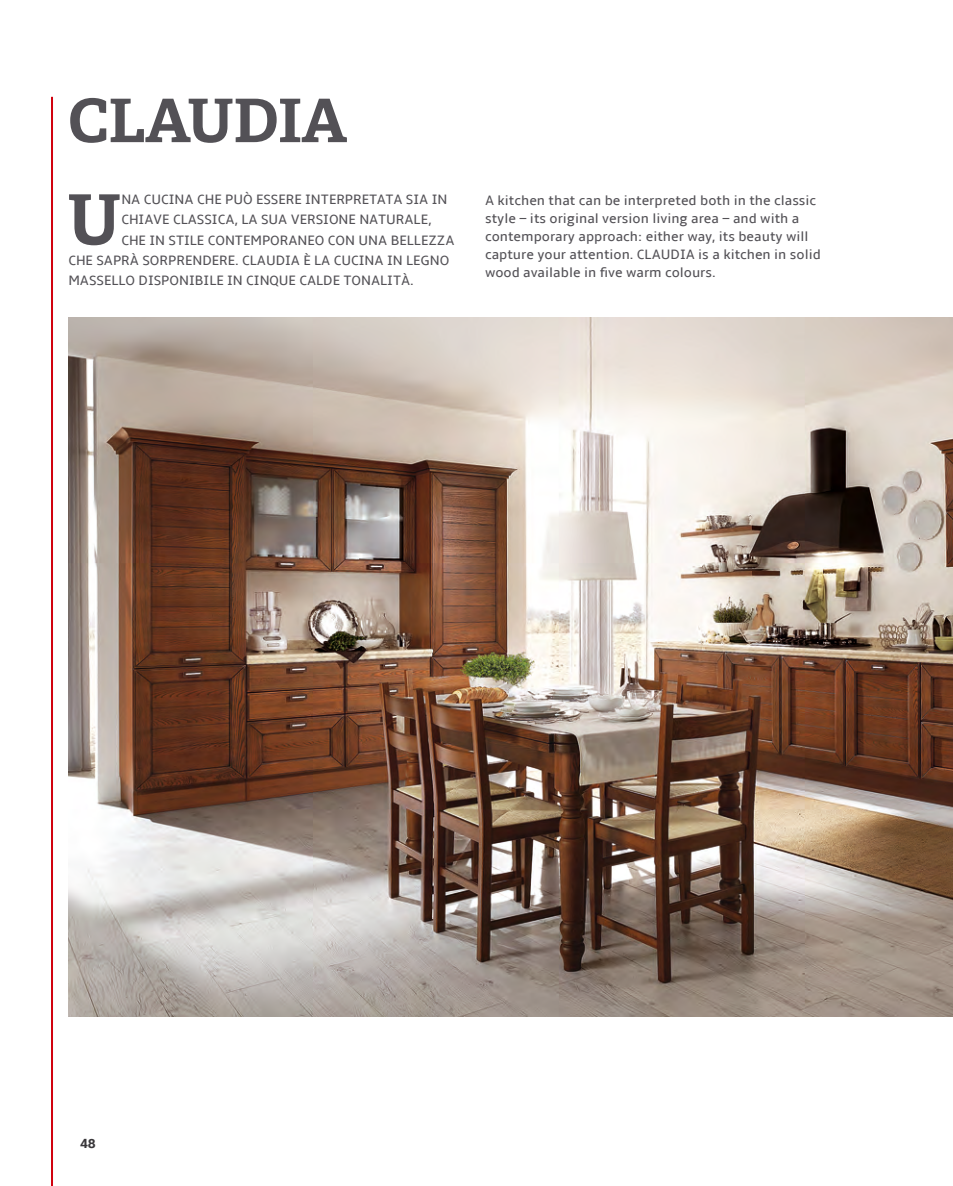
<style>
.page{position:relative;width:953px;height:1186px;background:#fff}
.page>*{position:absolute;margin:0;border:0;box-sizing:border-box;transform-origin:0 0}
.t1{font:700 69.2px "Adelle Basic";color:#535156}
.t2{font:700 60px "Adelle Basic";color:#535156}
.t3{font:14px/18px "Amble";color:#535156}
.t4{font:700 13.6px "Amble";color:#39373a}
</style>
<div class="page">
<hr style="left:51px;top:97px;width:2px;height:1089px;background:#d1010e">
<img style="left:68px;top:318px;width:885px;height:698px">
<h2 class="t2" style="left:68px;top:83px;width:41px">CLAUDIA</h2>
<h1 class="t1" style="left:67px;top:176px;width:56px">u</h1>
<p class="t3" style="left:121px;top:191px;width:32px">NA CUCINA</p>
<p class="t3" style="left:197px;top:191px;width:9px">CHE</p>
<p class="t3" style="left:225px;top:191px;width:40px">PU Ò ESSERE</p>
<p class="t3" style="left:305px;top:191px;width:9px">INTERPRETATA</p>
<p class="t3" style="left:406px;top:191px;width:9px">SIA</p>
<p class="t3" style="left:432px;top:191px;width:8px">IN</p>
<p class="t3" style="left:121px;top:211px;width:9px">CHIAVE</p>
<p class="t3" style="left:173px;top:211px;width:5px">CLASSICA</p>
<p class="t3" style="left:234px;top:211px;width:36px">, LA SUA</p>
<p class="t3" style="left:291px;top:211px;width:10px">VERSIONE</p>
<p class="t3" style="left:359px;top:211px;width:10px">NATURALE</p>
<p class="t3" style="left:428px;top:211px;width:5px">,</p>
<p class="t3" style="left:121px;top:231px;width:9px">CHE</p>
<p class="t3" style="left:149px;top:231px;width:27px">IN STILE</p>
<p class="t3" style="left:208px;top:231px;width:10px">CONTEMPORANEO</p>
<p class="t3" style="left:328px;top:231px;width:10px">CON</p>
<p class="t3" style="left:359px;top:231px;width:11px">UNA</p>
<p class="t3" style="left:391px;top:231px;width:9px">BELLEZZA</p>
<p class="t3" style="left:68px;top:251px;width:9px">CHE</p>
<p class="t3" style="left:96px;top:251px;width:10px">SAPRÀ</p>
<p class="t3" style="left:142px;top:251px;width:10px">SORPRENDERE</p>
<p class="t3" style="left:235px;top:251px;width:24px">. CLAUDIA</p>
<p class="t3" style="left:303px;top:251px;width:40px">È LA CUCINA</p>
<p class="t3" style="left:387px;top:251px;width:29px">IN LEGNO</p>
<p class="t3" style="left:68px;top:271px;width:8px">MASSELLO</p>
<p class="t3" style="left:139px;top:271px;width:9px">DISPONIBILE</p>
<p class="t3" style="left:227px;top:271px;width:29px">IN CINQUE</p>
<p class="t3" style="left:299px;top:271px;width:9px">CALDE</p>
<p class="t3" style="left:343px;top:271px;width:10px">TONALITÀ</p>
<p class="t3" style="left:410px;top:271px;width:5px">.</p>
<p class="t3" style="left:485px;top:191px;width:337px">A KITCHEN THAT CAN BE INTERPRETED BOTH IN THE CLASSIC STYLE – ITS ORIGINAL VERSION LIVING AREA – AND WITH A CONTEMPORARY APPROACH: EITHER WAY, ITS BEAUTY WILL CAPTURE YOUR ATTENTION. CLAUDIA IS A KITCHEN IN SOLID WOOD AVAILABLE IN FIVE WARM COLOURS.</p>
<p class="t4" style="left:80px;top:1135px;width:17px">48</p>
</div>
